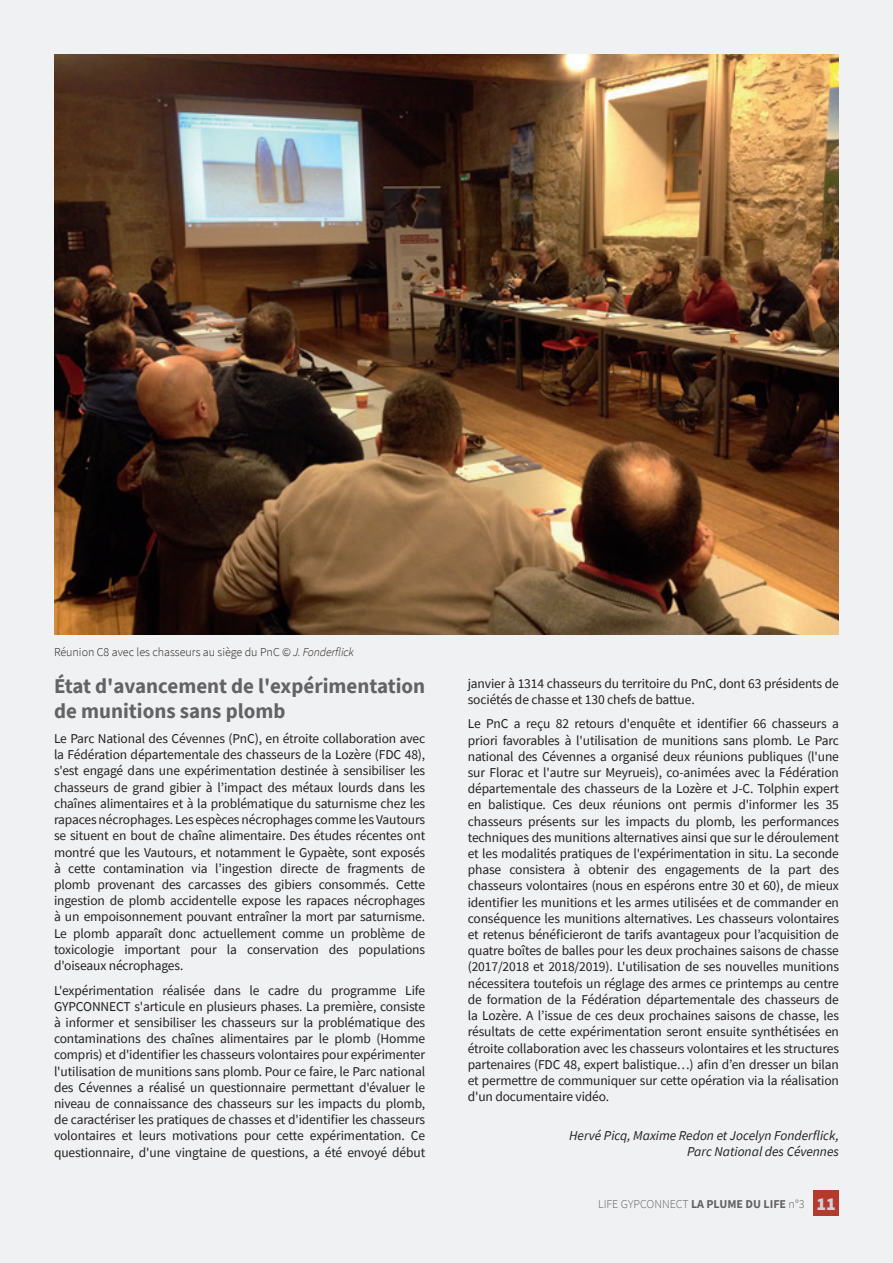
<style>
.page{position:relative;width:893px;height:1263px;background:#f0f1f2}
.page>*{position:absolute;margin:0;border:0;box-sizing:border-box;transform-origin:0 0}
.t1{font:700 21px/25.2px "Source Sans Pro";color:#636366}
.t2{font:13.5px/16.2px "Source Sans Pro";letter-spacing:-.01em;color:#231f20;text-align:justify}
.t3{font:italic 13.5px/16.2px "Source Sans Pro";color:#231f20;text-align:right}
.t4{font:300 12px "Source Sans Pro";color:#231f20}
.t5{font:300 12px "Source Sans Pro";color:#636366}
.s1{font-style:italic}
.s2{font-weight:700}
.s3{font-weight:900;font-size:18px;color:#d1d2d4}
</style>
<div class="page">
<div style="left:813px;top:1190px;width:26px;height:26px;background:#b53a2e"></div>
<img style="left:54px;top:54px;width:785px;height:580px">
<p class="t4" style="left:54px;top:645px;width:301px">Réunion C8 avec les chasseurs au siège du PnC © <span class="s1">J. Fonderflick</span></p>
<h1 class="t1" style="left:54px;top:673px;width:373px">État d'avancement de l'expérimentation de munitions sans plomb</h1>
<p class="t2" style="left:54px;top:730px;width:373px">Le Parc National des Cévennes (PnC), en étroite collaboration avec la Fédération départementale des chasseurs de la Lozère (FDC 48), s'est engagé dans une expérimentation destinée à sensibiliser les chasseurs de grand gibier à l’impact des métaux lourds dans les chaînes alimentaires et à la problématique du saturnisme chez les rapaces nécrophages. Les espèces nécrophages comme les Vautours se situent en bout de chaîne alimentaire. Des études récentes ont montré que les Vautours, et notamment le Gypaète, sont exposés à cette contamination via l’ingestion directe de fragments de plomb provenant des carcasses des gibiers consommés. Cette ingestion de plomb accidentelle expose les rapaces nécrophages à un empoisonnement pouvant entraîner la mort par saturnisme.<br>Le plomb apparaît donc actuellement comme un problème de toxicologie important pour la conservation des populations d'oiseaux nécrophages.</p>
<p class="t2" style="left:54px;top:982px;width:373px">L'expérimentation réalisée dans le cadre du programme Life GYPCONNECT s'articule en plusieurs phases. La première, consiste à informer et sensibiliser les chasseurs sur la problématique des contaminations des chaînes alimentaires par le plomb (Homme compris) et d'identifier les chasseurs volontaires pour expérimenter l'utilisation de munitions sans plomb. Pour ce faire, le Parc national des Cévennes a réalisé un questionnaire permettant d'évaluer le niveau de connaissance des chasseurs sur les impacts du plomb, de caractériser les pratiques de chasses et d'identifier les chasseurs volontaires et leurs motivations pour cette expérimentation. Ce questionnaire, d'une vingtaine de questions, a été envoyé début</p>
<p class="t2" style="left:468px;top:675px;width:373px">janvier à 1314 chasseurs du territoire du PnC, dont 63 présidents de sociétés de chasse et 130 chefs de battue.</p>
<p class="t2" style="left:468px;top:716px;width:373px">Le PnC a reçu 82 retours d'enquête et identifier 66 chasseurs a priori favorables à l'utilisation de munitions sans plomb. Le Parc national des Cévennes a organisé deux réunions publiques (l'une sur Florac et l'autre sur Meyrueis), co-animées avec la Fédération départementale des chasseurs de la Lozère et J-C. Tolphin expert en balistique. Ces deux réunions ont permis d'informer les 35 chasseurs présents sur les impacts du plomb, les performances techniques des munitions alternatives ainsi que sur le déroulement et les modalités pratiques de l'expérimentation in situ. La seconde phase consistera à obtenir des engagements de la part des chasseurs volontaires (nous en espérons entre 30 et 60), de mieux identifier les munitions et les armes utilisées et de commander en conséquence les munitions alternatives. Les chasseurs volontaires et retenus bénéficieront de tarifs avantageux pour l’acquisition de quatre boîtes de balles pour les deux prochaines saisons de chasse (2017/2018 et 2018/2019). L'utilisation de ses nouvelles munitions nécessitera toutefois un réglage des armes ce printemps au centre de formation de la Fédération départementale des chasseurs de la Lozère. A l’issue de ces deux prochaines saisons de chasse, les résultats de cette expérimentation seront ensuite synthétisées en étroite collaboration avec les chasseurs volontaires et les structures partenaires (FDC 48, expert balistique…) afin d’en dresser un bilan et permettre de communiquer sur cette opération via la réalisation d'un documentaire vidéo.</p>
<p class="t3" style="left:569px;top:1127px;width:271px">Hervé Picq, Maxime Redon et Jocelyn Fonderflick,<br>Parc National des Cévennes</p>
<p class="t5" style="left:598px;top:1197px;width:239px">LIFE GYPCONNECT <span class="s2">LA PLUME DU LIFE</span> n°3 <span class="s3">11</span></p>
</div>
